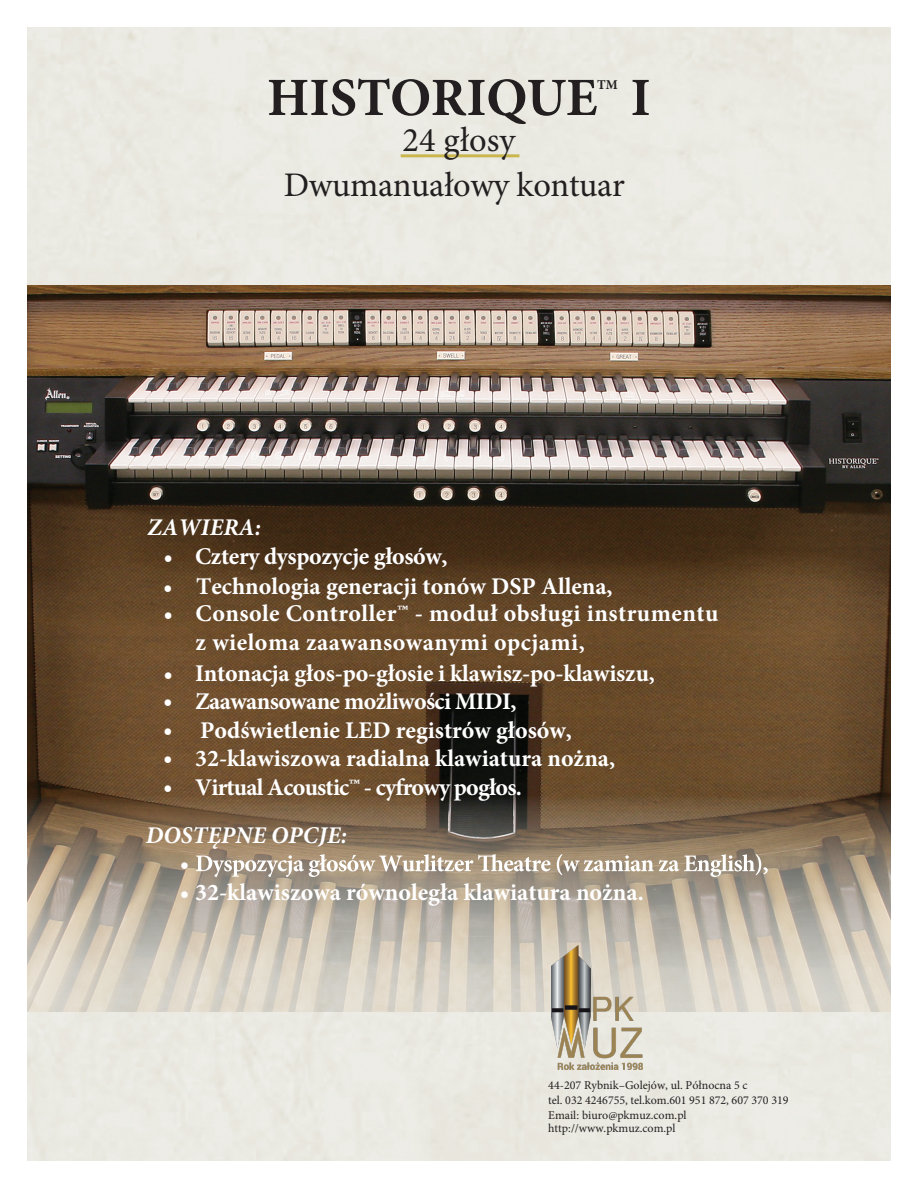
<style>
.page{position:relative;width:918px;height:1188px;background:#fff}
.page>*{position:absolute;margin:0;border:0;box-sizing:border-box;transform-origin:0 0}
.t1{font:700 54px "Minion Pro";letter-spacing:-.01em;color:#231f20}
.t2{font:34.5px "Minion Pro";letter-spacing:-.01em;color:#231f20}
.t3{font:700 24px "Minion Pro";color:#fff}
.t4{font:700 24px/28.8px "Minion Pro";letter-spacing:.02em;color:#fff}
.t5{font:700 24px "Minion Pro";letter-spacing:-.03em;color:#fff}
.t6{font:700 24px "Minion Pro";letter-spacing:-.025em;color:#fff}
.t7{font:italic 700 24px "Minion Pro";color:#fff}
.t8{font:700 13.5px "Minion Pro";color:#231f20}
.t9{font:12px/14.4px "Minion Pro";color:#231f20}
</style>
<div class="page">
<div style="left:27px;top:27px;width:864px;height:1134px;background:#eaeae3"></div>
<img style="left:27px;top:285px;width:864px;height:726px">
<hr style="left:401px;top:154px;width:118px;height:3px;background:#c9b74d">
<svg style="left:196px;top:854px;width:572px;height:23px"></svg>
<img style="left:551px;top:945px;width:92px;height:124px">
<h1 class="t1" style="left:267px;top:60px;width:332px">HISTORIQUE</h1>
<p class="t8" style="left:597px;top:75px;width:22px">TM</p>
<h1 class="t1" style="left:631px;top:60px;width:22px">I</h1>
<h2 class="t2" style="left:403px;top:117px;width:114px">24 głosy</h2>
<h2 class="t2" style="left:284px;top:161px;width:342px">Dwumanuałowy kontuar</h2>
<p class="t7" style="left:147px;top:510px;width:115px">ZAWIERA:</p>
<p class="t3" style="left:163px;top:539px;width:286px">• Cztery dyspozycje głosów,</p>
<p class="t3" style="left:163px;top:569px;width:451px">• Technologia generacji tonów DSP Allena,</p>
<p class="t4" style="left:196px;top:599px;width:524px;text-indent:-32px">• Console Controller™ - moduł obsługi instrumentu z wieloma zaawansowanymi opcjami,</p>
<p class="t3" style="left:163px;top:656px;width:493px">• Intonacja głos-po-głosie i klawisz-po-klawiszu,</p>
<p class="t6" style="left:163px;top:685px;width:355px">• Zaawansowane możliwości MIDI,</p>
<p class="t3" style="left:163px;top:713px;width:410px">• Podświetlenie LED registrów głosów,</p>
<p class="t3" style="left:163px;top:742px;width:453px">• 32-klawiszowa radialna klawiatura nożna,</p>
<p class="t5" style="left:163px;top:770px;width:360px">• Virtual Acoustic™ - cyfrowy pogłos.</p>
<p class="t7" style="left:146px;top:818px;width:203px">DOSTĘPNE OPCJE:</p>
<p class="t3" style="left:180px;top:847px;width:11px">•</p>
<p class="t3" style="left:180px;top:875px;width:465px">• 32-klawiszowa równoległa klawiatura nożna.</p>
<p class="t9" style="left:548px;top:1078px;width:242px">44-207 Rybnik–Golejów, ul. Północna 5 c<br>tel. 032 4246755, tel.kom.601 951 872, 607 370 319<br>Email: biuro@pkmuz.com.pl http://www.pkmuz.com.pl</p>
</div>
